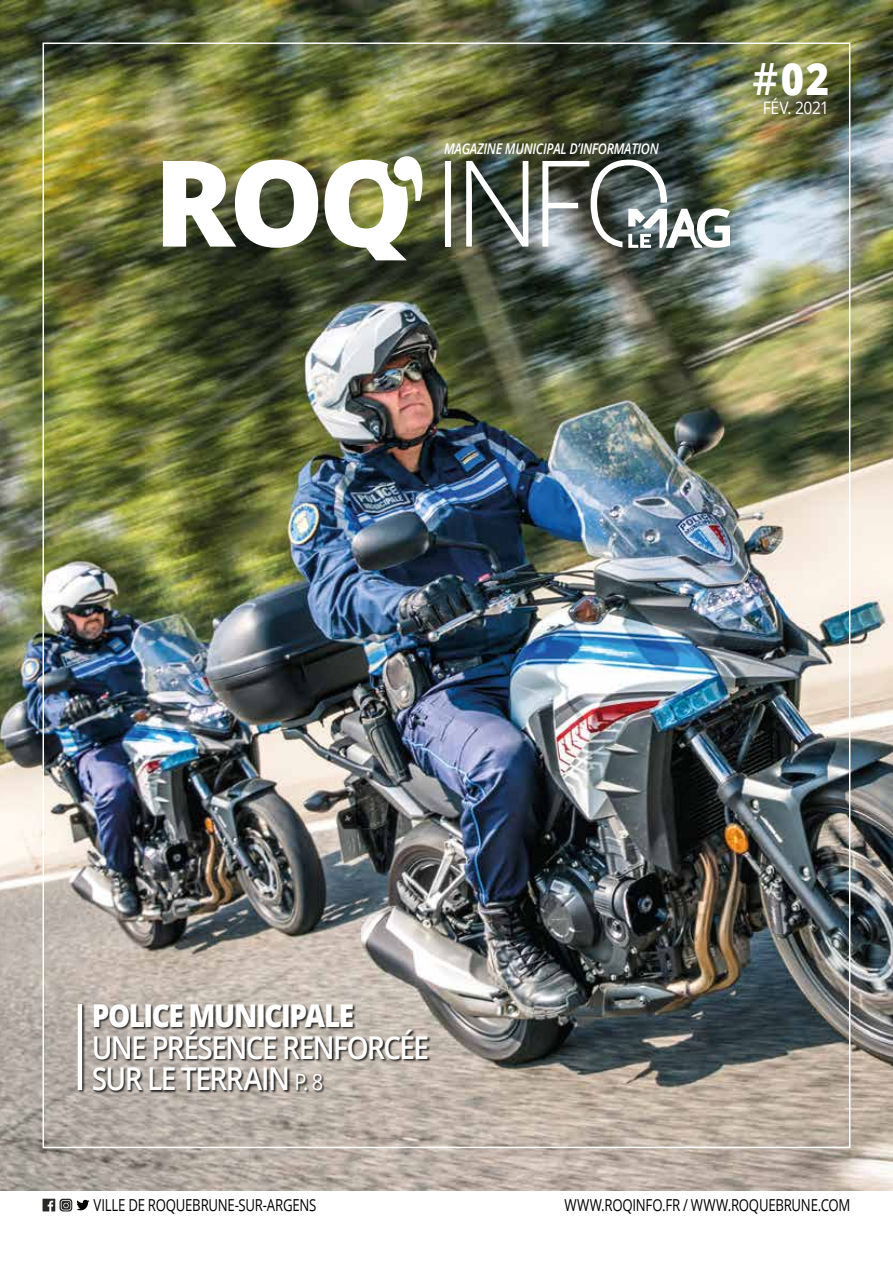
<style>
.page{position:relative;width:893px;height:1263px;background:#fff}
.page>*{position:absolute;margin:0;border:0;box-sizing:border-box;transform-origin:0 0}
.t1{font:800 44.4px "Open Sans";color:#fff;scale:.9 1}
.t2{font:600 31.5px "Open Sans";letter-spacing:-.055em;color:#fff;scale:.89 1}
.t3{font:800 31.5px "Open Sans";letter-spacing:-.05em;color:#fff;scale:.89 1}
.t4{font:17.4px "Open Sans";letter-spacing:-.03em;color:#fff;scale:.9 1}
.t5{font:16.5px "Open Sans";letter-spacing:-.02em;color:#000;scale:.8 1}
.t6{font:italic 600 14.7px "Open Sans";letter-spacing:-.02em;color:#fff;scale:.85 1}
.s1{font-weight:600}
.s2{font-weight:400;font-size:22.5px}
</style>
<div class="page">
<img style="left:0;top:0;width:893px;height:1191px">
<svg style="left:43px;top:1199px;width:46px;height:12px"></svg>
<div style="left:93px;top:1004px;width:338px;height:90px;background:#000;opacity:.8"></div>
<div style="left:77px;top:1003px;width:8px;height:91px;background:#000;opacity:.8"></div>
<hr style="left:78px;top:1004px;width:4px;height:86px;background:#fff">
<svg style="left:163px;top:160px;width:155px;height:88px"></svg>
<div style="left:445px;top:161px;width:6px;height:86px;background:#fff"></div>
<svg style="left:466px;top:161px;width:62px;height:86px"></svg>
<img style="left:542px;top:160px;width:188px;height:88px">
<svg style="left:325px;top:155px;width:99px;height:105px"></svg>
<p class="t6" style="left:444px;top:138px;width:254px">MAGAZINE MUNICIPAL D’INFORMATION</p>
<p class="t1" style="left:753px;top:46px;width:87px"><span class="s1">#</span>02</p>
<p class="t4" style="left:763px;top:96px;width:75px">FÉV. 2021</p>
<p class="t3" style="left:92px;top:992px;width:296px">POLICE MUNICIPALE</p>
<p class="t2" style="left:92px;top:1026px;width:381px">UNE PRÉSENCE RENFORCÉE</p>
<p class="t2" style="left:92px;top:1057px;width:262px">SUR LE TERRAIN <span class="s2">P. 8</span></p>
<p class="t5" style="left:94px;top:1194px;width:280px">VILLE DE ROQUEBRUNE-SUR-ARGENS</p>
<p class="t5" style="left:564px;top:1194px;width:359px">WWW.ROQINFO.FR / WWW.ROQUEBRUNE.COM</p>
</div>
